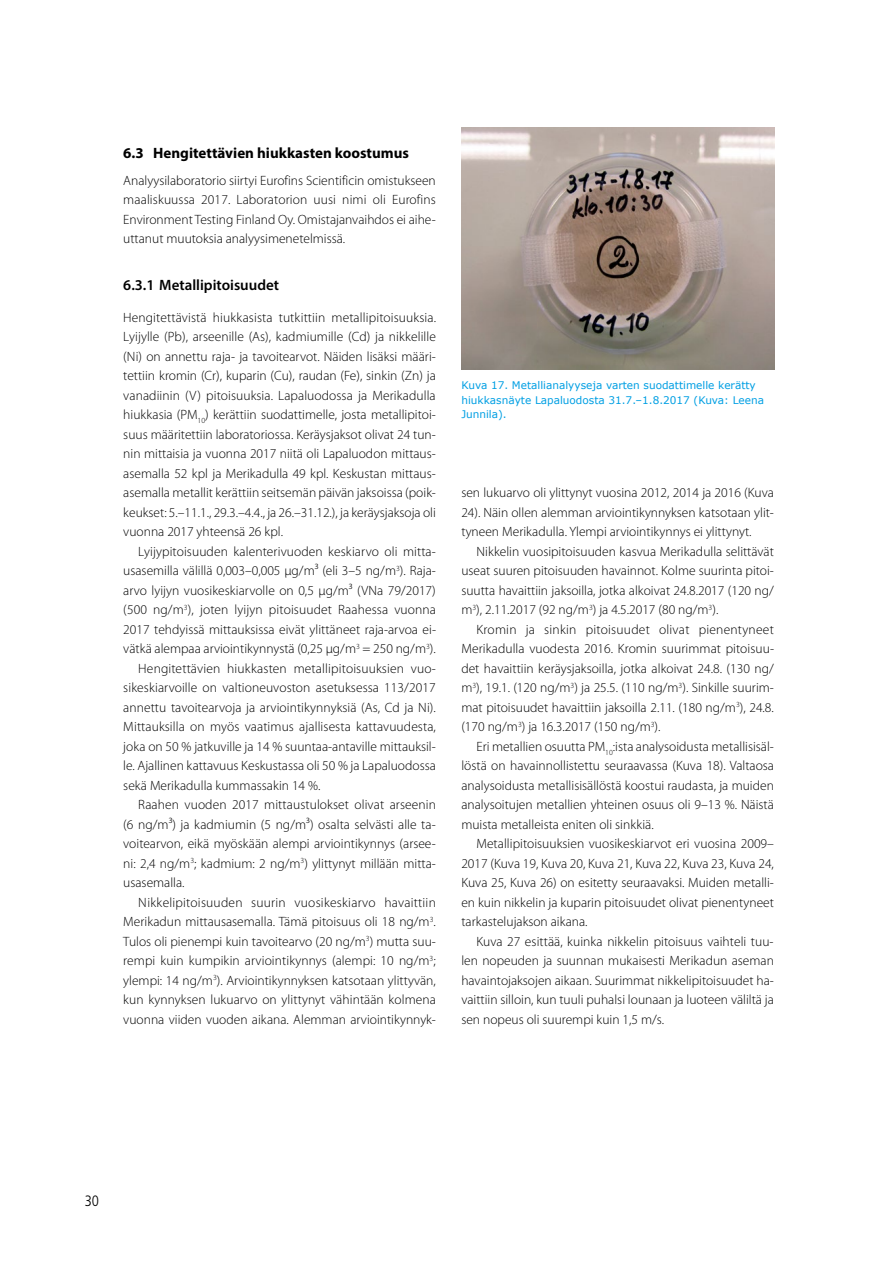
<style>
.page{position:relative;width:893px;height:1263px;background:#fff}
.page>*{position:absolute;margin:0;border:0;box-sizing:border-box;transform-origin:0 0}
.t1{font:700 15px "Myriad Pro";color:#000}
.t2{font:600 15px "Myriad Pro";color:#000}
.t3{font:300 condensed 15px "Frutiger";color:#000}
.t4{font:300 13.5px/19.5px "Myriad Pro";color:#000;text-align:justify}
.t5{font:10.5px/14.2px "Verdana";color:#009fe3}
</style>
<div class="page">
<img style="left:461px;top:128px;width:313px;height:242px">
<p class="t1" style="left:123px;top:143px;width:287px">6.3 Hengitettävien hiukkasten koostumus</p>
<p class="t4" style="left:123px;top:171px;width:314px">Analyysilaboratorio siirtyi Eurofins Scientificin omistukseen maaliskuussa 2017. Laboratorion uusi nimi oli Eurofins Environment Testing Finland Oy. Omistajanvaihdos ei aihe&shy;uttanut muutoksia analyysimenetelmissä.</p>
<p class="t2" style="left:123px;top:275px;width:157px">6.3.1 Metallipitoisuudet</p>
<p class="t4" style="left:123px;top:307px;width:314px">Hengitettävistä hiukkasista tutkittiin metallipitoisuuksia.<br>Lyijylle (Pb), arseenille (As), kadmiumille (Cd) ja nikkelille (Ni) on annettu raja- ja tavoitearvot. Näiden lisäksi määri&shy;tettiin kromin (Cr), kuparin (Cu), raudan (Fe), sinkin (Zn) ja vanadiinin (V) pitoisuuksia. Lapaluodossa ja Merikadulla hiukkasia (PM<sub>10</sub>) kerättiin suodattimelle, josta metallipitoi&shy;suus määritettiin laboratoriossa. Keräysjaksot olivat 24 tun&shy;nin mittaisia ja vuonna 2017 niitä oli Lapaluodon mittaus&shy;asemalla 52 kpl ja Merikadulla 49 kpl. Keskustan mittaus&shy;asemalla metallit kerättiin seitsemän päivän jaksoissa (poik&shy;keukset: 5.–11.1., 29.3.–4.4., ja 26.–31.12.), ja keräysjaksoja oli vuonna 2017 yhteensä 26 kpl.</p>
<p class="t4" style="left:138px;top:541px;width:299px">Lyijypitoisuuden kalenterivuoden keskiarvo oli mitta-</p>
<p class="t4" style="left:123px;top:561px;width:314px">usasemilla välillä 0,003–0,005 μg/m³ (eli 3–5 ng/m<sup>3</sup>). Raja-</p>
<p class="t4" style="left:123px;top:580px;width:314px">arvo lyijyn vuosikeskiarvolle on 0,5 μg/m³ (VNa 79/2017)</p>
<p class="t4" style="left:123px;top:600px;width:314px">(500 ng/m<sup>3</sup>), joten lyijyn pitoisuudet Raahessa vuonna</p>
<p class="t4" style="left:123px;top:619px;width:314px">2017 tehdyissä mittauksissa eivät ylittäneet raja-arvoa ei-</p>
<p class="t4" style="left:123px;top:639px;width:314px">vätkä alempaa arviointikynnystä (0,25 µg/m<sup>3</sup> = 250 ng/m<sup>3</sup>).</p>
<p class="t4" style="left:138px;top:658px;width:299px">Hengitettävien hiukkasten metallipitoisuuksien vuo-</p>
<p class="t4" style="left:123px;top:678px;width:314px">sikeskiarvoille on valtioneuvoston asetuksessa 113/2017</p>
<p class="t4" style="left:123px;top:697px;width:314px">annettu tavoitearvoja ja arviointikynnyksiä (As, Cd ja Ni).</p>
<p class="t4" style="left:123px;top:717px;width:314px">Mittauksilla on myös vaatimus ajallisesta kattavuudesta,</p>
<p class="t4" style="left:123px;top:736px;width:314px">joka on 50 % jatkuville ja 14 % suuntaa-antaville mittauksil-</p>
<p class="t4" style="left:123px;top:756px;width:314px">le. Ajallinen kattavuus Keskustassa oli 50 % ja Lapaluodossa</p>
<p class="t4" style="left:123px;top:775px;width:199px">sekä Merikadulla kummassakin 14 %.</p>
<p class="t4" style="left:138px;top:795px;width:299px">Raahen vuoden 2017 mittaustulokset olivat arseenin</p>
<p class="t4" style="left:123px;top:814px;width:314px">(6 ng/m³) ja kadmiumin (5 ng/m³) osalta selvästi alle ta-</p>
<p class="t4" style="left:123px;top:834px;width:314px">voitearvon, eikä myöskään alempi arviointikynnys (arsee-</p>
<p class="t4" style="left:123px;top:853px;width:314px">ni: 2,4 ng/m<sup>3</sup>; kadmium: 2 ng/m<sup>3</sup>) ylittynyt millään mitta-</p>
<p class="t4" style="left:123px;top:873px;width:63px">usasemalla.</p>
<p class="t4" style="left:138px;top:892px;width:299px">Nikkelipitoisuuden suurin vuosikeskiarvo havaittiin</p>
<p class="t4" style="left:123px;top:912px;width:314px">Merikadun mittausasemalla. Tämä pitoisuus oli 18 ng/m<sup>3</sup>.</p>
<p class="t4" style="left:123px;top:931px;width:314px">Tulos oli pienempi kuin tavoitearvo (20 ng/m<sup>3</sup>) mutta suu-</p>
<p class="t4" style="left:123px;top:951px;width:314px">rempi kuin kumpikin arviointikynnys (alempi: 10 ng/m<sup>3</sup>;</p>
<p class="t4" style="left:123px;top:970px;width:314px">ylempi: 14 ng/m<sup>3</sup>). Arviointikynnyksen katsotaan ylittyvän,</p>
<p class="t4" style="left:123px;top:990px;width:314px">kun kynnyksen lukuarvo on ylittynyt vähintään kolmena</p>
<p class="t4" style="left:123px;top:1009px;width:314px">vuonna viiden vuoden aikana. Alemman arviointikynnyk-</p>
<p class="t5" style="left:461px;top:378px;width:304px">Kuva 17. Metallianalyyseja varten suodattimelle kerätty hiukkasnäyte Lapaluodosta 31.7.–1.8.2017 (Kuva: Leena<br>Junnila).</p>
<p class="t4" style="left:461px;top:483px;width:314px">sen lukuarvo oli ylittynyt vuosina 2012, 2014 ja 2016 (Kuva 24). Näin ollen alemman arviointikynnyksen katsotaan ylit&shy;tyneen Merikadulla. Ylempi arviointikynnys ei ylittynyt.</p>
<p class="t4" style="left:461px;top:541px;width:314px;text-indent:15px">Nikkelin vuosipitoisuuden kasvua Merikadulla selittävät useat suuren pitoisuuden havainnot. Kolme suurinta pitoi&shy;suutta havaittiin jaksoilla, jotka alkoivat 24.8.2017 (120 ng/ m<sup>3</sup>), 2.11.2017 (92 ng/m<sup>3</sup>) ja 4.5.2017 (80 ng/m<sup>3</sup>).</p>
<p class="t4" style="left:461px;top:619px;width:314px;text-indent:15px">Kromin ja sinkin pitoisuudet olivat pienentyneet Merikadulla vuodesta 2016. Kromin suurimmat pitoisuu&shy;det havaittiin keräysjaksoilla, jotka alkoivat 24.8. (130 ng/ m<sup>3</sup>), 19.1. (120 ng/m<sup>3</sup>) ja 25.5. (110 ng/m<sup>3</sup>). Sinkille suurim&shy;mat pitoisuudet havaittiin jaksoilla 2.11. (180 ng/m<sup>3</sup>), 24.8. (170 ng/m<sup>3</sup>) ja 16.3.2017 (150 ng/m<sup>3</sup>).</p>
<p class="t4" style="left:461px;top:736px;width:314px;text-indent:15px">Eri metallien osuutta PM<sub>10</sub>:ista analysoidusta metallisisäl&shy;löstä on havainnollistettu seuraavassa (Kuva 18). Valtaosa analysoidusta metallisisällöstä koostui raudasta, ja muiden analysoitujen metallien yhteinen osuus oli 9–13 %. Näistä muista metalleista eniten oli sinkkiä.</p>
<p class="t4" style="left:461px;top:834px;width:314px;text-indent:15px">Metallipitoisuuksien vuosikeskiarvot eri vuosina 2009– 2017 (Kuva 19, Kuva 20, Kuva 21, Kuva 22, Kuva 23, Kuva 24, Kuva 25, Kuva 26) on esitetty seuraavaksi. Muiden metalli&shy;en kuin nikkelin ja kuparin pitoisuudet olivat pienentyneet tarkastelujakson aikana.</p>
<p class="t4" style="left:461px;top:931px;width:314px;text-indent:15px">Kuva 27 esittää, kuinka nikkelin pitoisuus vaihteli tuu&shy;len nopeuden ja suunnan mukaisesti Merikadun aseman havaintojaksojen aikaan. Suurimmat nikkelipitoisuudet ha&shy;vaittiin silloin, kun tuuli puhalsi lounaan ja luoteen väliltä ja sen nopeus oli suurempi kuin 1,5 m/s.</p>
<p class="t3" style="left:85px;top:1193px;width:16px">30</p>
</div>
